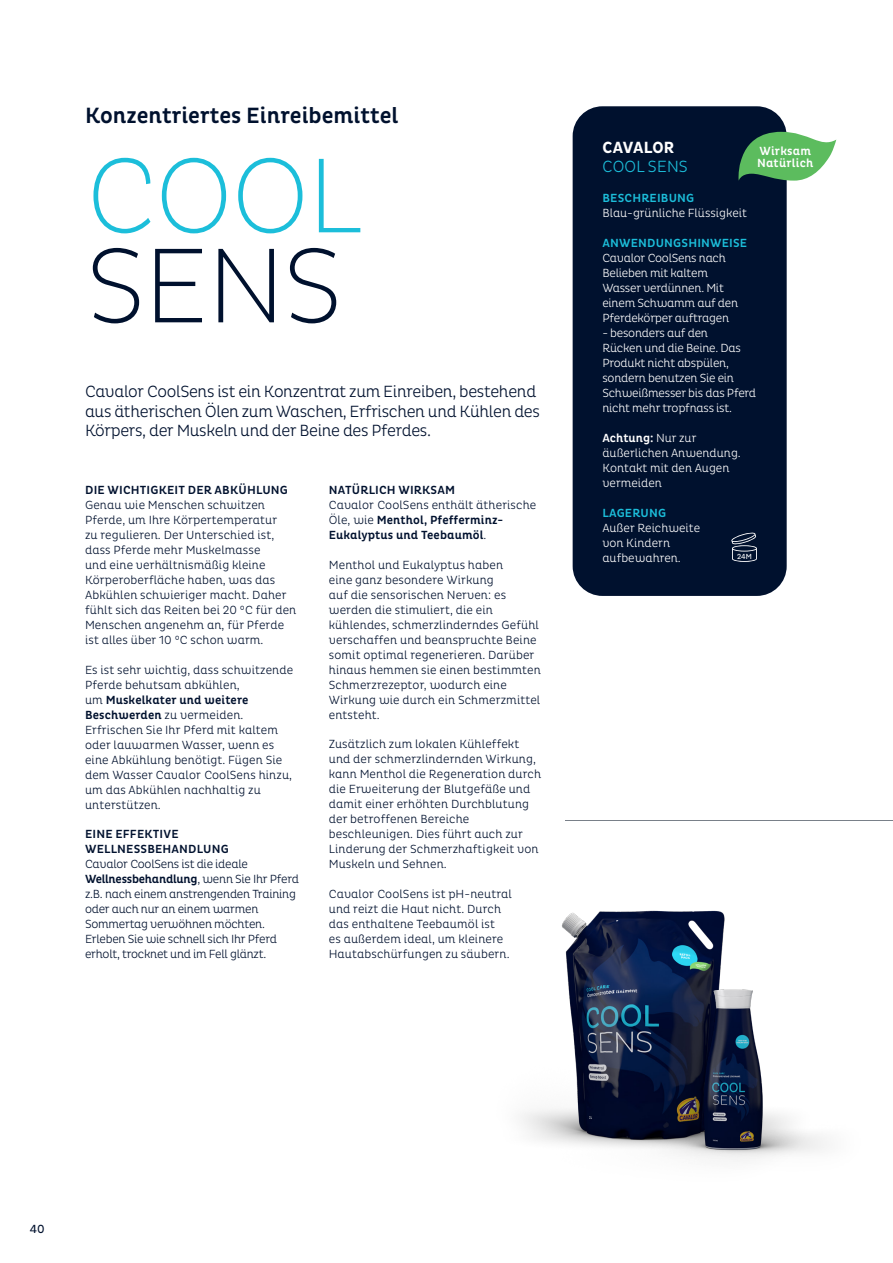
<style>
.page{position:relative;width:893px;height:1263px;background:#fff}
.page>*{position:absolute;margin:0;border:0;box-sizing:border-box;transform-origin:0 0}
.Product{font:200 108px/90px "Pluto Cond";letter-spacing:-.025em;color:#1cbeda}
.Introtitel{font:500 22.5px "Pluto Cond";color:#00112e}
.Inleiding{font:300 16.5px/19.5px "Pluto Cond";letter-spacing:-.02em;color:#00112e}
.t1{font:300 16.5px/19.5px "Pluto Sans Cond";letter-spacing:.015em;color:#1cbeda}
.Body{font:300 12px/15px "Pluto Cond";letter-spacing:.01em;color:#00112e}
.Body_-_Wit{font:300 12px/15px "Pluto Cond";letter-spacing:-.02em;color:#fff}
.Body-2{font:300 12px/15px "Pluto Cond";letter-spacing:-.02em;color:#00112e}
.Body_-_Wit-2{font:300 12px/15px "Pluto Cond";color:#fff}
.Body-3{font:500 12px/15px "Pluto Cond";letter-spacing:.01em;color:#00112e}
.Titel{font:500 12px/15px "Pluto Cond";letter-spacing:.015em;color:#00112e}
.Titel-2{font:500 12px "Pluto Cond";letter-spacing:.015em;color:#1cbeda}
.t2{font:500 12px "Pluto Cond";letter-spacing:.02em;color:#fff}
.t3{font:condensed 12px "Pluto";color:#00112e}
.t4{font:7.5px "Pluto Sans Cond";color:#fff}
.s1{color:#00112e}
.s2{font-weight:500}
.s3{font-weight:300}
.s4{font-weight:700;color:#fff}
</style>
<div class="page">
<div style="left:573px;top:106px;width:214px;height:490px;background:#00112e;border-radius:30px"></div>
<svg style="left:731px;top:532px;width:26px;height:30px"></svg>
<svg style="left:738px;top:132px;width:98px;height:49px"></svg>
<img style="left:521px;top:820px;width:371px;height:323px">
<img style="left:565px;top:821px;width:327px;height:340px">
<hr style="left:892px;top:0;width:1px;height:1263px;background:#00112e">
<p class="Introtitel" style="left:85px;top:103px;width:315px">Konzentriertes Einreibemittel</p>
<p class="Product" style="left:86px;top:151px;width:279px">COOL<br><span class="s1">SENS</span></p>
<p class="Inleiding" style="left:85px;top:382px;width:456px">Cavalor CoolSens ist ein Konzentrat zum Einreiben, bestehend aus ätherischen Ölen zum Waschen, Erfrischen und Kühlen des<br>Körpers, der Muskeln und der Beine des Pferdes.</p>
<p class="Titel" style="left:85px;top:482px;width:204px">DIE WICHTIGKEIT DER ABKÜHLUNG</p>
<p class="Body" style="left:85px;top:497px;width:213px">Genau wie Menschen schwitzen Pferde, um Ihre Körpertemperatur<br>zu regulieren. Der Unterschied ist, dass Pferde mehr Muskelmasse<br>und eine verhältnismäßig kleine Körperoberfläche haben, was das Abkühlen schwieriger macht. Daher fühlt sich das Reiten bei 20 °C für den Menschen angenehm an, für Pferde ist alles über 10 °C schon warm.</p>
<p class="Body" style="left:85px;top:662px;width:210px">Es ist sehr wichtig, dass schwitzende<br>Pferde behutsam abkühlen,<br>um <span class="s2">Muskelkater und weitere<br>Beschwerden</span> zu vermeiden.<br>Erfrischen Sie Ihr Pferd mit kaltem oder lauwarmen Wasser, wenn es eine Abkühlung benötigt. Fügen Sie dem Wasser Cavalor CoolSens hinzu, um das Abkühlen nachhaltig zu unterstützen.</p>
<p class="Titel" style="left:85px;top:827px;width:145px">EINE EFFEKTIVE<br>WELLNESSBEHANDLUNG</p>
<p class="Body-2" style="left:85px;top:857px;width:215px">Cavalor CoolSens ist die ideale <span class="s2">Wellnessbehandlung</span>, wenn Sie Ihr Pferd z.B. nach einem anstrengenden Training oder auch nur an einem warmen Sommertag verwöhnen möchten.<br>Erleben Sie wie schnell sich Ihr Pferd erholt, trocknet und im Fell glänzt.</p>
<p class="Titel" style="left:329px;top:482px;width:128px">NATÜRLICH WIRKSAM</p>
<p class="Body-3" style="left:329px;top:497px;width:209px"><span class="s3">Cavalor CoolSens enthält ätherische<br>Öle, wie</span> Menthol, Pfefferminz-<br>Eukalyptus und Teebaumöl<span class="s3">.</span></p>
<p class="Body" style="left:329px;top:557px;width:214px">Menthol und Eukalyptus haben<br>eine ganz besondere Wirkung<br>auf die sensorischen Nerven: es werden die stimuliert, die ein kühlendes, schmerzlinderndes Gefühl verschaffen und beanspruchte Beine somit optimal regenerieren. Darüber hinaus hemmen sie einen bestimmten<br>Schmerzrezeptor, wodurch eine<br>Wirkung wie durch ein Schmerzmittel entsteht.</p>
<p class="Body" style="left:329px;top:737px;width:214px">Zusätzlich zum lokalen Kühleffekt und der schmerzlindernden Wirkung, kann Menthol die Regeneration durch die Erweiterung der Blutgefäße und damit einer erhöhten Durchblutung der betroffenen Bereiche beschleunigen. Dies führt auch zur Linderung der Schmerzhaftigkeit von Muskeln und Sehnen.</p>
<p class="Body" style="left:329px;top:887px;width:184px">Cavalor CoolSens ist pH-neutral und reizt die Haut nicht. Durch das enthaltene Teebaumöl ist<br>es außerdem ideal, um kleinere<br>Hautabschürfungen zu säubern.</p>
<p class="t1" style="left:602px;top:137px;width:87px"><span class="s4">CAVALOR<br></span>COOL SENS</p>
<p class="Titel-2" style="left:602px;top:191px;width:93px">BESCHREIBUNG</p>
<p class="Body_-_Wit-2" style="left:602px;top:206px;width:146px">Blau-grünliche Flüssigkeit</p>
<p class="Titel-2" style="left:602px;top:236px;width:146px">ANWENDUNGSHINWEISE</p>
<p class="Body_-_Wit" style="left:602px;top:251px;width:137px">Cavalor CoolSens nach<br>Belieben mit kaltem<br>Wasser verdünnen. Mit einem Schwamm auf den<br>Pferdekörper auftragen</p>
<p class="Body_-_Wit" style="left:602px;top:326px;width:155px">- besonders auf den<br>Rücken und die Beine. Das<br>Produkt nicht abspülen, sondern benutzen Sie ein<br>Schweißmesser bis das Pferd nicht mehr tropfnass ist.</p>
<p class="Body_-_Wit-2" style="left:602px;top:430px;width:140px"><span class="s2">Achtung:</span> Nur zur äußerlichen Anwendung.<br>Kontakt mit den Augen vermeiden</p>
<p class="Titel-2" style="left:602px;top:506px;width:65px">LAGERUNG</p>
<p class="Body_-_Wit-2" style="left:602px;top:520px;width:99px">Außer Reichweite von Kindern aufbewahren.</p>
<p class="t2" style="left:759px;top:144px;width:53px">Wirksam</p>
<p class="t2" style="left:757px;top:156px;width:58px">Natürlich</p>
<p class="t4" style="left:737px;top:552px;width:16px">24M</p>
<p class="t3" style="left:30px;top:1222px;width:16px">40</p>
</div>
